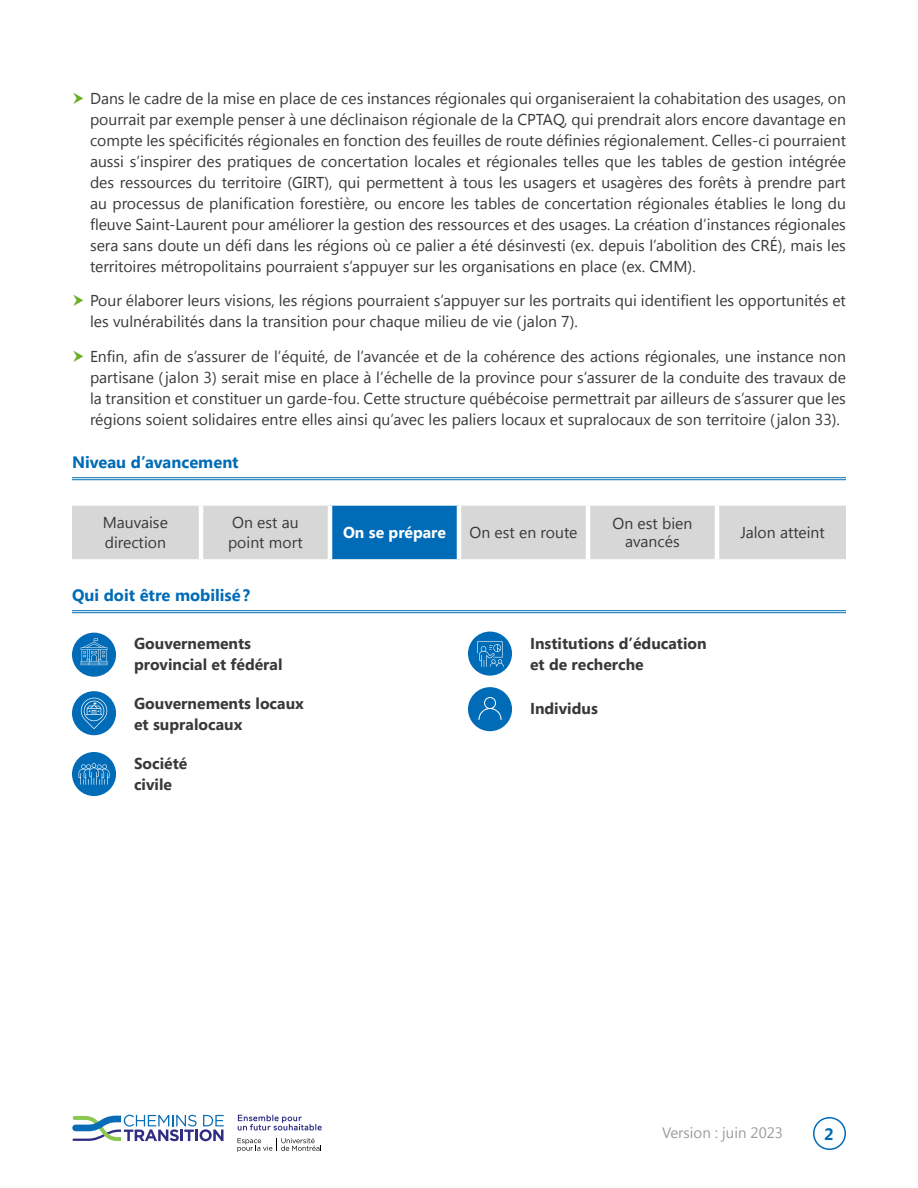
<style>
.page{position:relative;width:918px;height:1188px;background:#fff}
.page>*{position:absolute;margin:0;border:0;box-sizing:border-box;transform-origin:0 0}
.Sous-titres{font:700 16.5px "Segoe UI";color:#006bb6}
.Texte{font:15.75px/21px "Segoe UI";color:#38393a}
.texte_2_colonnes{font:700 15.75px/21px "Segoe UI";color:#38393a}
.Texte-2{font:700 15.75px "Segoe UI";color:#fff}
.t1{font:15px "Segoe UI";color:#9c9c9d}
</style>
<div class="page">
<div style="left:813px;top:1117px;width:33px;height:33px;border:2px solid #006bb6;border-radius:50%"></div>
<svg style="left:72px;top:1115px;width:152px;height:26px"></svg>
<svg style="left:238px;top:1114px;width:84px;height:17px"></svg>
<svg style="left:237px;top:1138px;width:84px;height:14px"></svg>
<hr style="left:72px;top:477px;width:774px;height:1px;background:#006bb6">
<hr style="left:72px;top:479px;width:774px;height:1px;background:#006bb6">
<hr style="left:72px;top:610px;width:774px;height:1px;background:#006bb6">
<hr style="left:72px;top:612px;width:774px;height:1px;background:#006bb6">
<div style="left:72px;top:506px;width:774px;height:53px;background:#d7d7d7"></div>
<div style="left:330px;top:503px;width:129px;height:58px;background:#006bb6"></div>
<hr style="left:715px;top:506px;width:4px;height:53px;background:#fff">
<hr style="left:199px;top:506px;width:4px;height:53px;background:#fff">
<div style="left:330px;top:501px;width:129px;height:5px;background:#fff"></div>
<hr style="left:328px;top:506px;width:4px;height:53px;background:#fff">
<div style="left:330px;top:559px;width:129px;height:5px;background:#fff"></div>
<hr style="left:457px;top:506px;width:4px;height:53px;background:#fff">
<hr style="left:586px;top:506px;width:4px;height:53px;background:#fff">
<div style="left:72px;top:633px;width:44px;height:44px;background:#006bb6;border-radius:50%"></div>
<svg style="left:81px;top:638px;width:26px;height:27px"></svg>
<div style="left:72px;top:691px;width:44px;height:44px;background:#006bb6;border-radius:50%"></div>
<svg style="left:81px;top:698px;width:26px;height:31px"></svg>
<div style="left:72px;top:752px;width:44px;height:44px;background:#006bb6;border-radius:50%"></div>
<svg style="left:79px;top:763px;width:31px;height:22px"></svg>
<div style="left:468px;top:632px;width:44px;height:44px;background:#006bb6;border-radius:50%"></div>
<svg style="left:477px;top:641px;width:27px;height:26px"></svg>
<div style="left:468px;top:687px;width:44px;height:44px;background:#006bb6;border-radius:50%"></div>
<svg style="left:478px;top:697px;width:24px;height:23px"></svg>
<p class="Texte" style="left:90px;top:87px;width:758px;text-align:justify">Dans le cadre de la mise en place de ces instances régionales qui organiseraient la cohabitation des usages, on pourrait par exemple penser à une déclinaison régionale de la CPTAQ, qui prendrait alors encore davantage en compte les spécificités régionales en fonction des feuilles de route définies régionalement. Celles-ci pourraient aussi s’inspirer des pratiques de concertation locales et régionales telles que les tables de gestion intégrée des ressources du territoire (GIRT), qui permettent à tous les usagers et usagères des forêts à prendre part au processus de planification forestière, ou encore les tables de concertation régionales établies le long du fleuve Saint-Laurent pour améliorer la gestion des ressources et des usages. La création d’instances régionales sera sans doute un défi dans les régions où ce palier a été désinvesti (ex. depuis l’abolition des CRÉ), mais les territoires métropolitains pourraient s’appuyer sur les organisations en place (ex. CMM).</p>
<p class="Texte" style="left:90px;top:289px;width:758px">Pour élaborer leurs visions, les régions pourraient s’appuyer sur les portraits qui identifient les opportunités et les vulnérabilités dans la transition pour chaque milieu de vie (jalon 7).</p>
<p class="Texte" style="left:90px;top:345px;width:758px;text-align:justify">Enfin, afin de s’assurer de l’équité, de l’avancée et de la cohérence des actions régionales, une instance non partisane (jalon 3) serait mise en place à l’échelle de la province pour s’assurer de la conduite des travaux de la transition et constituer un garde-fou. Cette structure québécoise permettrait par ailleurs de s’assurer que les régions soient solidaires entre elles ainsi qu’avec les paliers locaux et supralocaux de son territoire (jalon 33).</p>
<p class="Sous-titres" style="left:72px;top:451px;width:168px">Niveau d’avancement</p>
<p class="Texte" style="left:103px;top:512px;width:67px;line-height:19.5px">Mauvaise direction</p>
<p class="Texte" style="left:228px;top:512px;width:76px;line-height:19.5px">On est au point mort</p>
<p class="Texte-2" style="left:343px;top:521px;width:104px">On se prépare</p>
<p class="Texte" style="left:470px;top:521px;width:109px">On est en route</p>
<p class="Texte" style="left:613px;top:514px;width:81px;line-height:18px;text-align:center">On est bien avancés</p>
<p class="Texte" style="left:740px;top:521px;width:86px">Jalon atteint</p>
<p class="Sous-titres" style="left:72px;top:584px;width:180px">Qui doit être mobilisé?</p>
<p class="texte_2_colonnes" style="left:134px;top:632px;width:150px">Gouvernements provincial et fédéral</p>
<p class="texte_2_colonnes" style="left:134px;top:692px;width:171px">Gouvernements locaux et supralocaux</p>
<p class="texte_2_colonnes" style="left:134px;top:752px;width:55px">Société civile</p>
<p class="texte_2_colonnes" style="left:530px;top:632px;width:178px">Institutions d’éducation et de recherche</p>
<p class="texte_2_colonnes" style="left:530px;top:697px;width:69px">Individus</p>
<p class="t1" style="left:662px;top:1123px;width:122px">Version : juin 2023</p>
<p class="Sous-titres" style="left:824px;top:1122px;width:11px">2</p>
</div>
